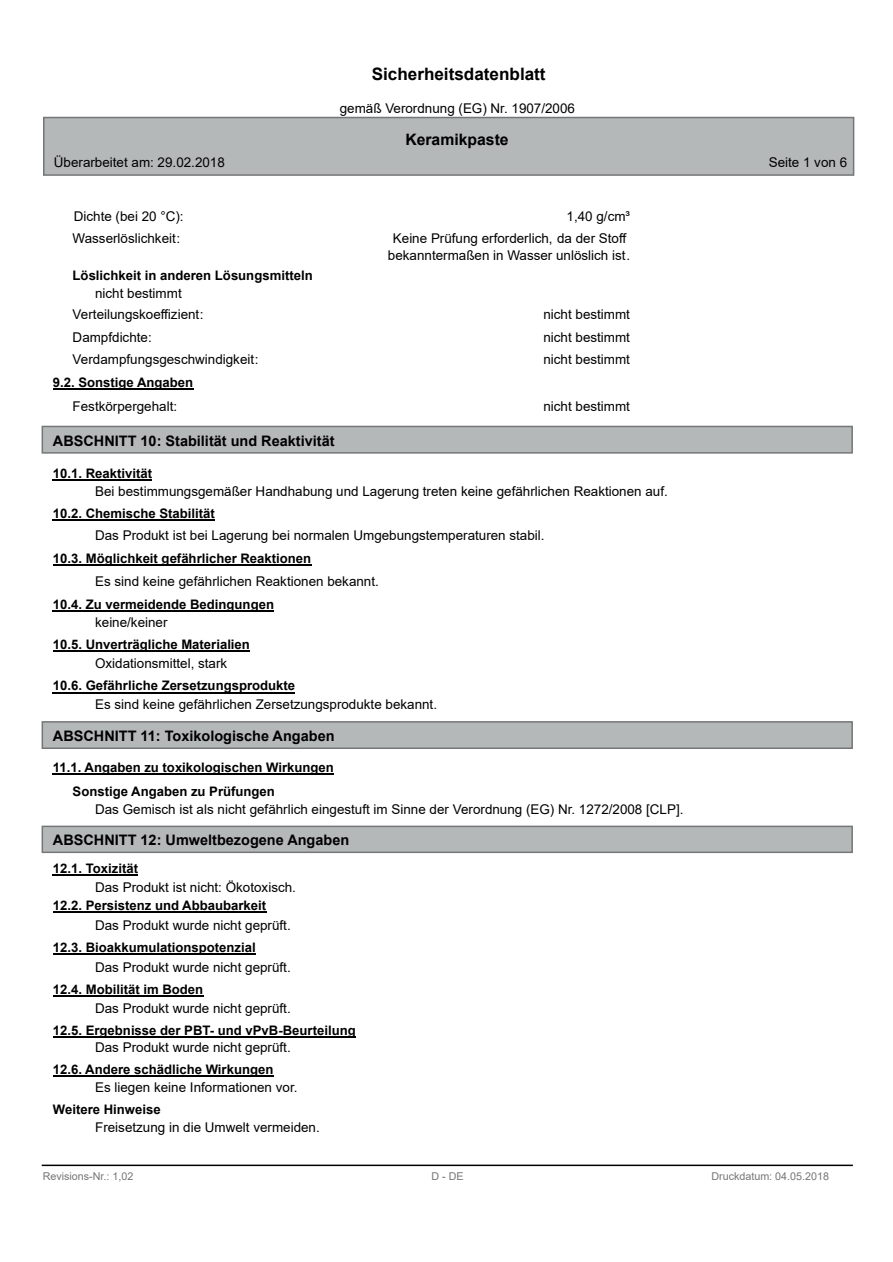
<style>
.page{position:relative;width:893px;height:1262px;background:#fff}
.page>*{position:absolute;margin:0;border:0;box-sizing:border-box;transform-origin:0 0}
.t1{font:700 17.1px "Arial";color:#000002}
.t2{font:700 15.75px "Arial";color:#000002}
.t3{font:700 14.4px "Arial";color:#000002}
.t4{font:13.35px/17.2px "Arial";color:#000002;text-align:center}
.t5{font:700 13.2px "Arial";color:#000002}
.t6{font:10.8px "Arial";color:#747677}
</style>
<div class="page">
<div style="left:42px;top:426px;width:810px;height:27px;background:#b5b8b9;border:2px solid #747677"></div>
<div style="left:42px;top:721px;width:810px;height:28px;background:#b5b8b9;border:2px solid #747677"></div>
<div style="left:42px;top:825px;width:810px;height:28px;background:#b5b8b9;border:2px solid #747677"></div>
<hr style="left:42px;top:1164px;width:810px;height:2px;background:#000002">
<hr style="left:53px;top:388px;width:140px;height:1px;background:#000002">
<hr style="left:53px;top:479px;width:99px;height:1px;background:#000002">
<hr style="left:53px;top:519px;width:162px;height:2px;background:#000002">
<hr style="left:53px;top:564px;width:258px;height:2px;background:#000002">
<hr style="left:53px;top:610px;width:221px;height:1px;background:#000002">
<hr style="left:53px;top:650px;width:197px;height:2px;background:#000002">
<hr style="left:53px;top:692px;width:242px;height:1px;background:#000002">
<hr style="left:53px;top:773px;width:281px;height:1px;background:#000002">
<hr style="left:53px;top:874px;width:85px;height:2px;background:#000002">
<hr style="left:53px;top:911px;width:213px;height:1px;background:#000002">
<hr style="left:53px;top:953px;width:203px;height:1px;background:#000002">
<hr style="left:53px;top:995px;width:150px;height:1px;background:#000002">
<hr style="left:53px;top:1036px;width:302px;height:1px;background:#000002">
<hr style="left:53px;top:1075px;width:220px;height:1px;background:#000002">
<div style="left:43px;top:117px;width:811px;height:59px;background:#b5b8b9;border:2px solid #747677"></div>
<p class="t1" style="left:371px;top:67px;width:175px">Sicherheitsdatenblatt</p>
<p class="t4" style="left:340px;top:101px;width:237px">gemäß Verordnung (EG) Nr. 1907/2006</p>
<p class="t2" style="left:405px;top:133px;width:105px">Keramikpaste</p>
<p class="t4" style="left:54px;top:155px;width:172px">Überarbeitet am: 29.02.2018</p>
<p class="t4" style="left:768px;top:155px;width:80px">Seite 1 von 6</p>
<p class="t4" style="left:74px;top:209px;width:111px">Dichte (bei 20 °C):</p>
<p class="t4" style="left:566px;top:209px;width:65px">1,40 g/cm³</p>
<p class="t4" style="left:73px;top:231px;width:109px">Wasserlöslichkeit:</p>
<p class="t4" style="left:388px;top:231px;width:244px">Keine Prüfung erforderlich, da der Stoff bekanntermaßen in Wasser unlöslich ist.</p>
<p class="t5" style="left:73px;top:270px;width:241px">Löslichkeit in anderen Lösungsmitteln</p>
<p class="t4" style="left:73px;top:283px;width:132px;line-height:21.6px">nicht bestimmt<br>Verteilungskoeffizient:</p>
<p class="t4" style="left:543px;top:307px;width:88px">nicht bestimmt</p>
<p class="t4" style="left:73px;top:330px;width:81px">Dampfdichte:</p>
<p class="t4" style="left:543px;top:330px;width:88px">nicht bestimmt</p>
<p class="t4" style="left:73px;top:352px;width:187px">Verdampfungsgeschwindigkeit:</p>
<p class="t4" style="left:543px;top:352px;width:88px">nicht bestimmt</p>
<p class="t5" style="left:53px;top:377px;width:142px">9.2. Sonstige Angaben</p>
<p class="t4" style="left:73px;top:398px;width:106px">Festkörpergehalt:</p>
<p class="t4" style="left:543px;top:398px;width:88px">nicht bestimmt</p>
<p class="t3" style="left:53px;top:435px;width:283px">ABSCHNITT 10: Stabilität und Reaktivität</p>
<p class="t5" style="left:53px;top:468px;width:101px">10.1. Reaktivität</p>
<p class="t4" style="left:95px;top:484px;width:574px">Bei bestimmungsgemäßer Handhabung und Lagerung treten keine gefährlichen Reaktionen auf.</p>
<p class="t5" style="left:53px;top:508px;width:163px">10.2. Chemische Stabilität</p>
<p class="t4" style="left:95px;top:528px;width:451px">Das Produkt ist bei Lagerung bei normalen Umgebungstemperaturen stabil.</p>
<p class="t5" style="left:53px;top:553px;width:260px">10.3. Möglichkeit gefährlicher Reaktionen</p>
<p class="t4" style="left:95px;top:573px;width:285px">Es sind keine gefährlichen Reaktionen bekannt.</p>
<p class="t4" style="left:95px;top:614px;width:74px">keine/keiner</p>
<p class="t5" style="left:53px;top:599px;width:222px">10.4. Zu vermeidende Bedingungen</p>
<p class="t5" style="left:53px;top:639px;width:198px">10.5. Unverträgliche Materialien</p>
<p class="t4" style="left:95px;top:656px;width:134px">Oxidationsmittel, stark</p>
<p class="t5" style="left:53px;top:681px;width:244px">10.6. Gefährliche Zersetzungsprodukte</p>
<p class="t3" style="left:53px;top:730px;width:283px">ABSCHNITT 11: Toxikologische Angaben</p>
<p class="t5" style="left:53px;top:762px;width:282px">11.1. Angaben zu toxikologischen Wirkungen</p>
<p class="t4" style="left:95px;top:801px;width:590px">Das Gemisch ist als nicht gefährlich eingestuft im Sinne der Verordnung (EG) Nr. 1272/2008 [CLP].</p>
<p class="t4" style="left:95px;top:696px;width:343px">Es sind keine gefährlichen Zersetzungsprodukte bekannt.</p>
<p class="t5" style="left:73px;top:786px;width:204px">Sonstige Angaben zu Prüfungen</p>
<p class="t3" style="left:53px;top:834px;width:298px">ABSCHNITT 12: Umweltbezogene Angaben</p>
<p class="t5" style="left:53px;top:863px;width:87px">12.1. Toxizität</p>
<p class="t4" style="left:95px;top:879px;width:202px">Das Produkt ist nicht: Ökotoxisch.</p>
<p class="t5" style="left:53px;top:900px;width:215px">12.2. Persistenz und Abbaubarkeit</p>
<p class="t4" style="left:95px;top:917px;width:197px">Das Produkt wurde nicht geprüft.</p>
<p class="t5" style="left:53px;top:942px;width:204px">12.3. Bioakkumulationspotenzial</p>
<p class="t4" style="left:95px;top:960px;width:197px">Das Produkt wurde nicht geprüft.</p>
<p class="t4" style="left:95px;top:1000px;width:197px">Das Produkt wurde nicht geprüft.</p>
<p class="t5" style="left:53px;top:984px;width:152px">12.4. Mobilität im Boden</p>
<p class="t5" style="left:53px;top:1025px;width:304px">12.5. Ergebnisse der PBT- und vPvB-Beurteilung</p>
<p class="t4" style="left:95px;top:1040px;width:197px">Das Produkt wurde nicht geprüft.</p>
<p class="t4" style="left:95px;top:1080px;width:204px">Es liegen keine Informationen vor.</p>
<p class="t5" style="left:53px;top:1064px;width:222px">12.6. Andere schädliche Wirkungen</p>
<p class="t5" style="left:53px;top:1104px;width:109px">Weitere Hinweise</p>
<p class="t4" style="left:95px;top:1120px;width:226px">Freisetzung in die Umwelt vermeiden.</p>
<p class="t6" style="left:43px;top:1172px;width:92px">Revisions-Nr.: 1,02</p>
<p class="t6" style="left:431px;top:1172px;width:34px">D - DE</p>
<p class="t6" style="left:711px;top:1172px;width:119px">Druckdatum: 04.05.2018</p>
</div>
